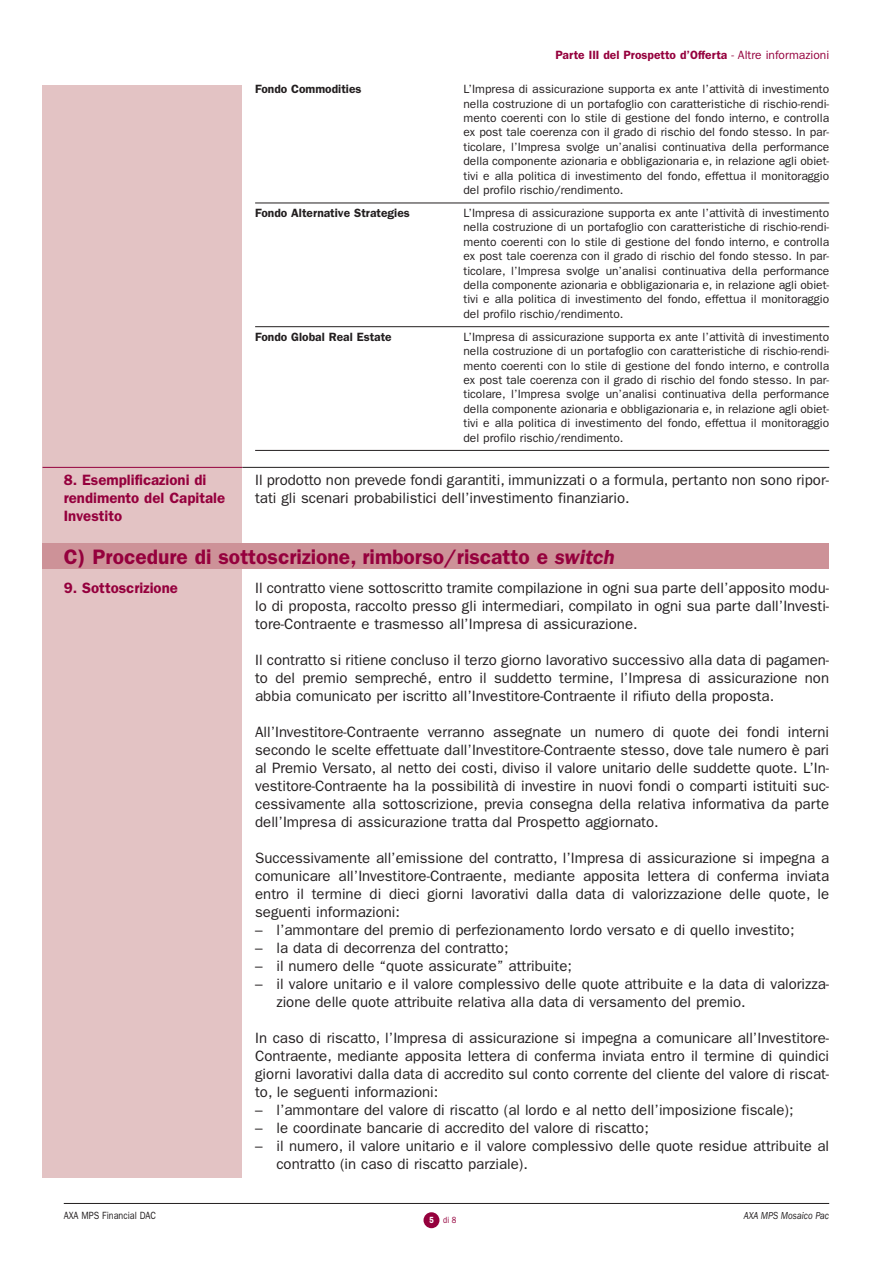
<style>
.page{position:relative;width:893px;height:1263px;background:#fff}
.page>*{position:absolute;margin:0;border:0;box-sizing:border-box;transform-origin:0 0}
.t1{font:600 21px "Franklin Gothic";color:#95003d}
.t2{font:15px/18px "Franklin Gothic";color:#231f20;text-align:justify}
.t3{font:600 15px/18px "Franklin Gothic";color:#95003d}
.t4{font:12px/14.4px "Franklin Gothic";color:#231f20;text-align:justify}
.t5{font:600 12px "Franklin Gothic";color:#231f20}
.t6{font:600 12px "Franklin Gothic";color:#95003d}
.t7{font:10.5px "Franklin Gothic";color:#231f20;scale:.85 1}
.t8{font:italic 10.5px "Franklin Gothic";color:#231f20;scale:.85 1}
.t9{font:9px "Franklin Gothic";color:#95003d;scale:.85 1}
.s1{font-weight:400}
.s2{font-style:italic}
.s3{font-weight:600;color:#fff}
</style>
<div class="page">
<hr style="left:255px;top:203px;width:574px;height:1px;background:#231f20">
<hr style="left:255px;top:326px;width:574px;height:1px;background:#231f20">
<hr style="left:255px;top:450px;width:574px;height:1px;background:#231f20">
<hr style="left:64px;top:1203px;width:765px;height:1px;background:#231f20">
<div style="left:423px;top:1212px;width:16px;height:16px;background:#95003d;border-radius:50%"></div>
<div style="left:43px;top:85px;width:199px;height:1093px;background:#e3c3c4"></div>
<div style="left:43px;top:543px;width:786px;height:26px;background:#cd9298"></div>
<hr style="left:43px;top:467px;width:199px;height:1px;background:#95003d">
<hr style="left:242px;top:467px;width:587px;height:1px;background:#231f20">
<p class="t3" style="left:64px;top:472px;width:163px">8. Esemplificazioni di rendimento del Capitale<br>Investito</p>
<p class="t6" style="left:555px;top:51px;width:275px">Parte III del Prospetto d’Offerta <span class="s1">- Altre informazioni</span></p>
<p class="t5" style="left:255px;top:85px;width:108px">Fondo Commodities</p>
<p class="t4" style="left:463px;top:83px;width:367px">L’Impresa di assicurazione supporta ex ante l’attività di investimento nella costruzione di un portafoglio con caratteristiche di rischio-rendi&shy;mento coerenti con lo stile di gestione del fondo interno, e controlla ex post tale coerenza con il grado di rischio del fondo stesso. In par&shy;ticolare, l’Impresa svolge un’analisi continuativa della performance della componente azionaria e obbligazionaria e, in relazione agli obiet&shy;tivi e alla politica di investimento del fondo, effettua il monitoraggio del profilo rischio/rendimento.</p>
<p class="t5" style="left:255px;top:209px;width:156px">Fondo Alternative Strategies</p>
<p class="t4" style="left:463px;top:207px;width:367px">L’Impresa di assicurazione supporta ex ante l’attività di investimento nella costruzione di un portafoglio con caratteristiche di rischio-rendi&shy;mento coerenti con lo stile di gestione del fondo interno, e controlla ex post tale coerenza con il grado di rischio del fondo stesso. In par&shy;ticolare, l’Impresa svolge un’analisi continuativa della performance della componente azionaria e obbligazionaria e, in relazione agli obiet&shy;tivi e alla politica di investimento del fondo, effettua il monitoraggio del profilo rischio/rendimento.</p>
<p class="t5" style="left:255px;top:332px;width:138px">Fondo Global Real Estate</p>
<p class="t4" style="left:463px;top:330px;width:367px">L’Impresa di assicurazione supporta ex ante l’attività di investimento nella costruzione di un portafoglio con caratteristiche di rischio-rendi&shy;mento coerenti con lo stile di gestione del fondo interno, e controlla ex post tale coerenza con il grado di rischio del fondo stesso. In par&shy;ticolare, l’Impresa svolge un’analisi continuativa della performance della componente azionaria e obbligazionaria e, in relazione agli obiet&shy;tivi e alla politica di investimento del fondo, effettua il monitoraggio del profilo rischio/rendimento.</p>
<p class="t2" style="left:255px;top:472px;width:575px">Il prodotto non prevede fondi garantiti, immunizzati o a formula, pertanto non sono ripor&shy;tati gli scenari probabilistici dell’investimento finanziario.</p>
<h1 class="t1" style="left:64px;top:549px;width:553px">C) Procedure di sottoscrizione, rimborso/riscatto e <span class="s2">switch</span></h1>
<p class="t3" style="left:64px;top:580px;width:116px">9. Sottoscrizione</p>
<p class="t2" style="left:255px;top:580px;width:576px">Il contratto viene sottoscritto tramite compilazione in ogni sua parte dell’apposito modu&shy;lo di proposta, raccolto presso gli intermediari, compilato in ogni sua parte dall’Investi&shy;tore-Contraente e trasmesso all’Impresa di assicurazione.</p>
<p class="t2" style="left:255px;top:652px;width:576px">Il contratto si ritiene concluso il terzo giorno lavorativo successivo alla data di pagamen&shy;to del premio sempreché, entro il suddetto termine, l’Impresa di assicurazione non abbia comunicato per iscritto all’Investitore-Contraente il rifiuto della proposta.</p>
<p class="t2" style="left:255px;top:724px;width:576px">All’Investitore-Contraente verranno assegnate un numero di quote dei fondi interni secondo le scelte effettuate dall’Investitore-Contraente stesso, dove tale numero è pari al Premio Versato, al netto dei costi, diviso il valore unitario delle suddette quote. L’In&shy;vestitore-Contraente ha la possibilità di investire in nuovi fondi o comparti istituiti suc&shy;cessivamente alla sottoscrizione, previa consegna della relativa informativa da parte dell’Impresa di assicurazione tratta dal Prospetto aggiornato.</p>
<p class="t2" style="left:255px;top:850px;width:576px">Successivamente all’emissione del contratto, l’Impresa di assicurazione si impegna a comunicare all’Investitore-Contraente, mediante apposita lettera di conferma inviata entro il termine di dieci giorni lavorativi dalla data di valorizzazione delle quote, le seguenti informazioni:</p>
<p class="t2" style="left:255px;top:922px;width:541px">– l’ammontare del premio di perfezionamento lordo versato e di quello investito;</p>
<p class="t2" style="left:255px;top:940px;width:255px">– la data di decorrenza del contratto;</p>
<p class="t2" style="left:255px;top:958px;width:318px">– il numero delle “quote assicurate” attribuite;</p>
<p class="t2" style="left:276px;top:976px;width:554px;text-indent:-21px">– il valore unitario e il valore complessivo delle quote attribuite e la data di valorizza&shy;zione delle quote attribuite relativa alla data di versamento del premio.</p>
<p class="t2" style="left:255px;top:1030px;width:576px">In caso di riscatto, l’Impresa di assicurazione si impegna a comunicare all’Investitore-Contraente, mediante apposita lettera di conferma inviata entro il termine di quindici giorni lavorativi dalla data di accredito sul conto corrente del cliente del valore di riscat&shy;to, le seguenti informazioni:</p>
<p class="t2" style="left:255px;top:1102px;width:540px">– l’ammontare del valore di riscatto (al lordo e al netto dell’imposizione fiscale);</p>
<p class="t2" style="left:255px;top:1120px;width:395px">– le coordinate bancarie di accredito del valore di riscatto;</p>
<p class="t2" style="left:276px;top:1138px;width:554px;text-indent:-21px">– il numero, il valore unitario e il valore complessivo delle quote residue attribuite al contratto (in caso di riscatto parziale).</p>
<p class="t7" style="left:64px;top:1211px;width:110px">AXA MPS Financial DAC</p>
<p class="t8" style="left:744px;top:1211px;width:102px">AXA MPS Mosaico Pac</p>
<p class="t9" style="left:429px;top:1217px;width:33px"><span class="s3">5</span> di 8</p>
</div>
